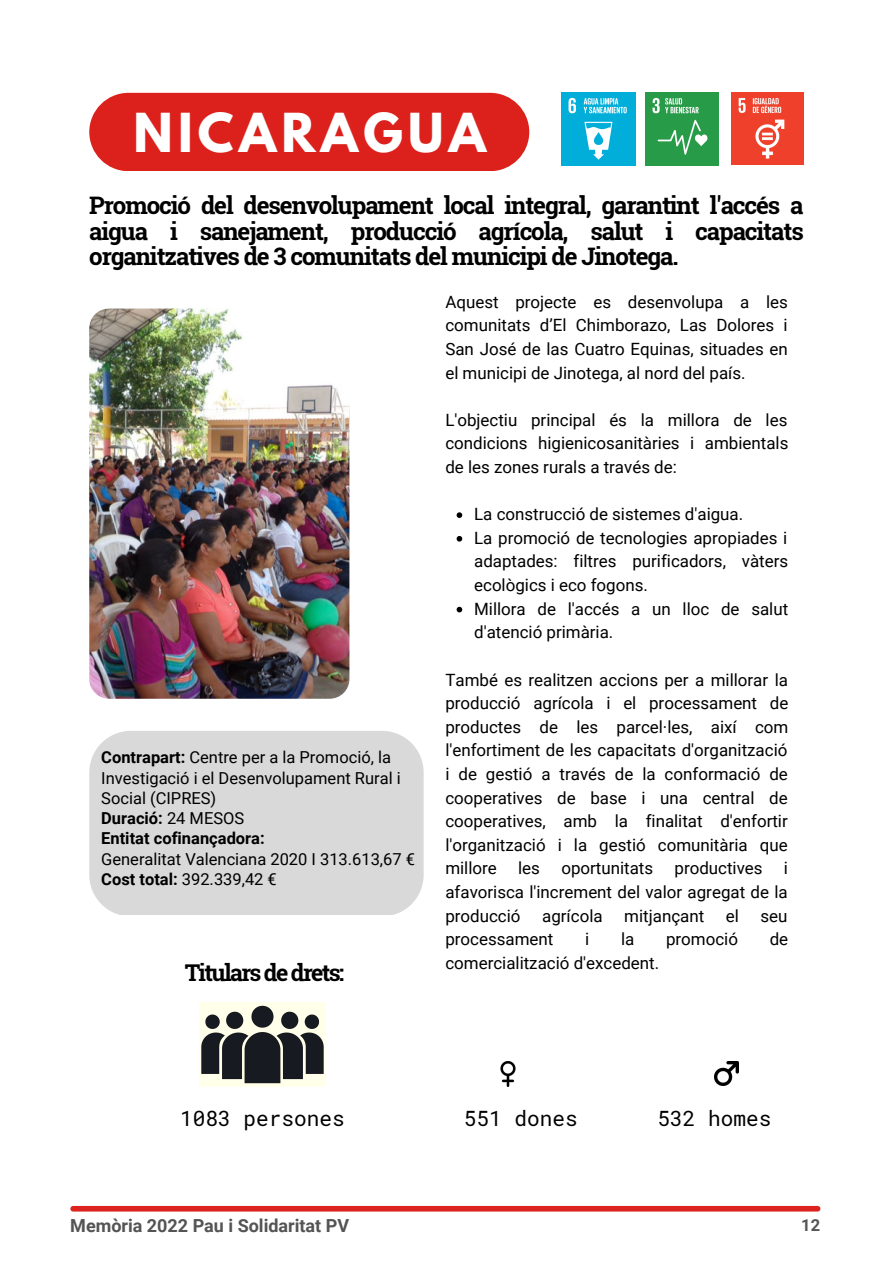
<style>
.page{position:relative;width:893px;height:1264px;background:#fff}
.page>*{position:absolute;margin:0;border:0;box-sizing:border-box;transform-origin:0 0}
.t1{font:700 47.55px "League Spartan";letter-spacing:.11em;color:#fff}
.t2{font:700 24.15px/25.8px "Roboto Slab";letter-spacing:-.045em;color:#000;text-align:justify}
.t3{font:700 23.1px "Roboto Slab";letter-spacing:-.07em;color:#000}
.t4{font:21.15px "Roboto Mono";color:#000}
.t5{font:21px "Roboto Mono";color:#000}
.t6{font:700 18px "Roboto";color:#545454}
.t7{font:16.95px/23.5px "Roboto";color:#000;text-align:justify}
.t8{font:16.5px/20.2px "Roboto";color:#000}
.t9{font:700 16.5px "Roboto";color:#545454}
.s1{font-weight:700}
</style>
<div class="page">
<img style="left:731px;top:93px;width:72px;height:72px">
<img style="left:562px;top:93px;width:73px;height:73px">
<img style="left:645px;top:93px;width:74px;height:73px">
<div style="left:73px;top:1205px;width:744px;height:6px;background:#dd2320"></div>
<img style="left:199px;top:1002px;width:126px;height:84px">
<img style="left:500px;top:1061px;width:16px;height:25px">
<img style="left:714px;top:1061px;width:24px;height:24px">
<img style="left:89px;top:308px;width:260px;height:390px;border-radius:20px">
<div style="left:89px;top:731px;width:334px;height:184px;background:#d9d9d9"></div>
<div style="left:89px;top:93px;width:440px;height:78px;background:#dc211c;border-radius:39px"></div>
<svg style="left:456px;top:512px;width:6px;height:6px"></svg>
<svg style="left:456px;top:536px;width:6px;height:5px"></svg>
<svg style="left:456px;top:607px;width:6px;height:5px"></svg>
<h1 class="t1" style="left:133px;top:109px;width:354px">NICARAGUA</h1>
<h2 class="t2" style="left:89px;top:191px;width:716px">Promoció del desenvolupament local integral, garantint l'accés a aigua i sanejament, producció agrícola, salut i capacitats organitzatives de 3 comunitats del municipi de Jinotega.</h2>
<p class="t7" style="left:445px;top:290px;width:344px">Aquest projecte es desenvolupa a les comunitats d’El Chimborazo, Las Dolores i San José de las Cuatro Equinas, situades en el municipi de Jinotega, al nord del país.</p>
<p class="t7" style="left:445px;top:408px;width:344px">L'objectiu principal és la millora de les condicions higienicosanitàries i ambientals de les zones rurals a través de:</p>
<p class="t8" style="left:101px;top:747px;width:301px"><span class="s1">Contrapart:</span> Centre per a la Promoció, la<br>Investigació i el Desenvolupament Rural i<br>Social (CIPRES)<br><span class="s1">Duració:</span> 24 MESOS<br><span class="s1">Entitat cofinançadora:</span></p>
<p class="t8" style="left:101px;top:848px;width:315px">Generalitat Valenciana 2020 I 313.613,67 €<br><span class="s1">Cost total:</span> 392.339,42 €</p>
<h3 class="t3" style="left:185px;top:957px;width:161px">Titulars de drets:</h3>
<p class="t7" style="left:474px;top:502px;width:315px;text-align:left">La construcció de sistemes d'aigua.<br>La promoció de tecnologies apropiades i adaptades: filtres purificadors, vàters ecològics i eco fogons.<br>Millora de l'accés a un lloc de salut d'atenció primària.</p>
<p class="t7" style="left:445px;top:668px;width:344px">També es realitzen accions per a millorar la producció agrícola i el processament de productes de les parcel·les, així com l'enfortiment de les capacitats d'organització i de gestió a través de la conformació de cooperatives de base i una central de cooperatives, amb la finalitat d'enfortir l'organització i la gestió comunitària que millore</p>
<p class="t7" style="left:518px;top:856px;width:23px">les</p>
<p class="t7" style="left:561px;top:856px;width:93px">oportunitats</p>
<p class="t7" style="left:674px;top:856px;width:90px">productives</p>
<p class="t7" style="left:445px;top:856px;width:344px;text-indent:338px">i afavorisca l'increment del valor agregat de la producció</p>
<p class="t7" style="left:542px;top:904px;width:62px">agrícola</p>
<p class="t7" style="left:624px;top:904px;width:81px">mitjançant</p>
<p class="t7" style="left:725px;top:904px;width:15px">el</p>
<p class="t7" style="left:760px;top:904px;width:29px">seu</p>
<p class="t7" style="left:445px;top:927px;width:109px">processament</p>
<p class="t7" style="left:585px;top:927px;width:6px">i</p>
<p class="t7" style="left:621px;top:927px;width:15px">la</p>
<p class="t7" style="left:666px;top:927px;width:73px">promoció</p>
<p class="t7" style="left:769px;top:927px;width:20px">de</p>
<p class="t7" style="left:445px;top:951px;width:215px">comercialització d'excedent.</p>
<p class="t4" style="left:180px;top:1103px;width:166px">1083 persones</p>
<p class="t5" style="left:464px;top:1103px;width:115px">551 dones</p>
<p class="t5" style="left:657px;top:1103px;width:115px">532 homes</p>
<p class="t6" style="left:70px;top:1215px;width:280px">Memòria 2022 Pau i Solidaritat PV</p>
<p class="t9" style="left:801px;top:1215px;width:21px">12</p>
</div>
